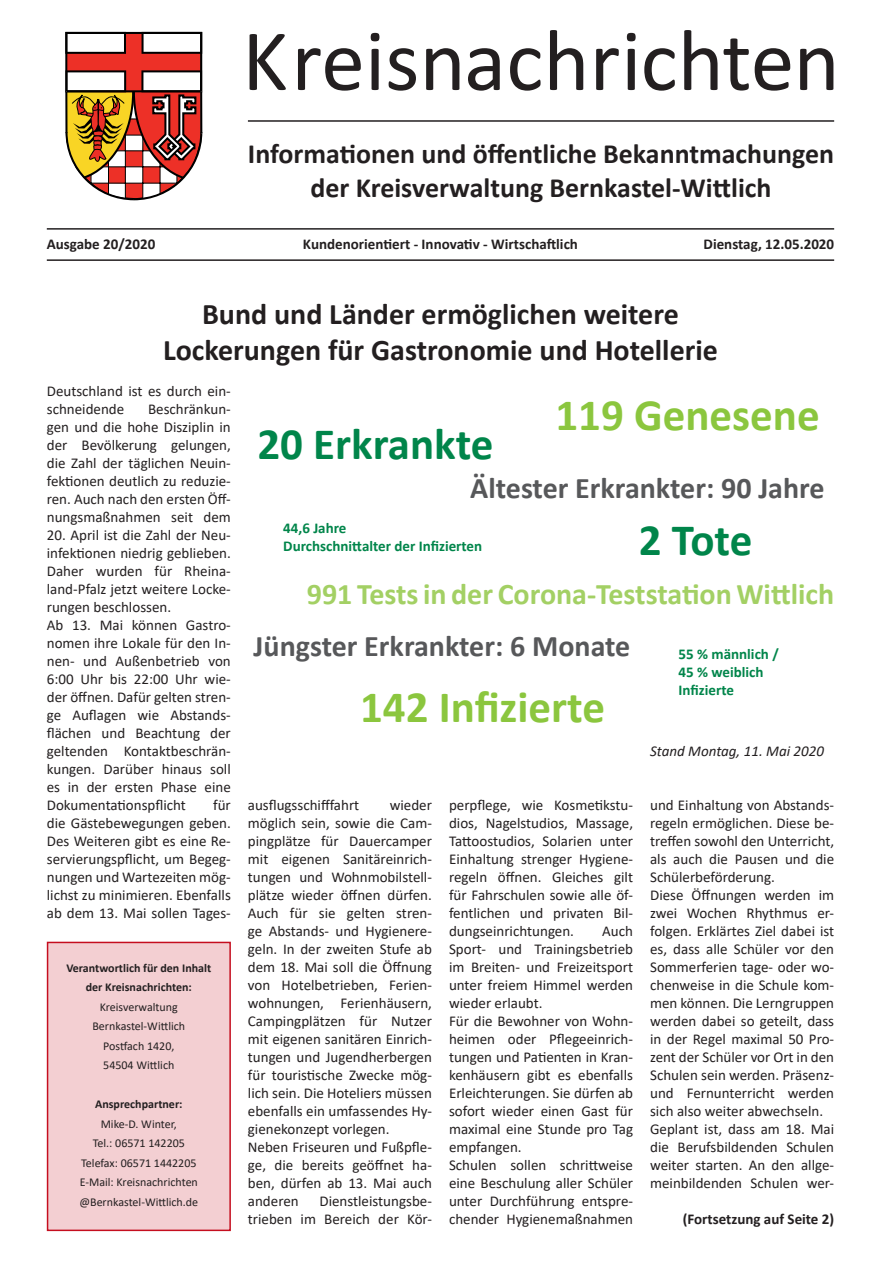
<style>
.page{position:relative;width:881px;height:1263px;background:#fff}
.page>*{position:absolute;margin:0;border:0;box-sizing:border-box;transform-origin:0 0}
.t1{font:87.9px "Calibri";color:#231f20}
.t2{font:700 45px "Calibri";color:#8bc63e}
.t3{font:700 45px "Calibri";color:#00854a}
.t4{font:700 30px/36px "Calibri";color:#231f20;text-align:center}
.t5{font:700 30px "Calibri";color:#57585a}
.t6{font:700 30px "Calibri";color:#a3d064}
.t7{font:700 27.9px/33.5px "Calibri";color:#231f20;text-align:center}
.t8{font:15px/18px "Calibri";color:#231f20}
.t9{font:700 15px "Calibri";color:#231f20}
.t10{font:700 15px/18px "Calibri";color:#00854a}
.t11{font:italic 15px "Calibri";color:#231f20}
.t12{font:12px/19.5px "Calibri";color:#231f20;text-align:center}
.t13{font:700 12px/19.5px "Calibri";color:#231f20;text-align:center}
</style>
<div class="page">
<hr style="left:47px;top:259px;width:786px;height:2px;background:#231f20">
<hr style="left:47px;top:228px;width:786px;height:2px;background:#231f20">
<svg style="left:65px;top:32px;width:137px;height:168px"></svg>
<div style="left:48px;top:942px;width:182px;height:288px;background:#f3cfd2"></div>
<div style="left:47px;top:942px;width:184px;height:289px;border:2px solid #c50e1f"></div>
<hr style="left:248px;top:120px;width:585px;height:2px;background:#231f20">
<h1 class="t1" style="left:242px;top:0;width:599px">Kreisnachrichten</h1>
<h3 class="t7" style="left:248px;top:137px;width:587px">Informationen und öffentliche Bekanntmachungen der Kreisverwaltung Bernkastel-Wittlich</h3>
<p class="t9" style="left:47px;top:234px;width:110px">Ausgabe 20/2020</p>
<p class="t9" style="left:303px;top:234px;width:276px">Kundenorientiert - Innovativ - Wirtschaftlich</p>
<p class="t9" style="left:703px;top:234px;width:132px">Dienstag, 12.05.2020</p>
<h3 class="t4" style="left:163px;top:296px;width:556px">Bund und Länder ermöglichen weitere<br>Lockerungen für Gastronomie und Hotellerie</h3>
<p class="t8" style="left:47px;top:382px;width:185px">Deutschland ist es durch ein&shy;schneidende</p>
<h2 class="t2" style="left:555px;top:384px;width:266px">119 Genesene</h2>
<p class="t8" style="left:47px;top:400px;width:185px;text-align:justify;text-indent:101px">Beschränkun&shy;gen und die hohe Disziplin in der Bevölkerung gelungen, die Zahl der täglichen Neuin&shy;fektionen deutlich zu reduzie&shy;ren. Auch nach den ersten Öff&shy;nungsmaßnahmen seit dem</p>
<p class="t8" style="left:47px;top:526px;width:185px">20. April ist die Zahl der Neu&shy;infektionen niedrig geblieben.<br>Daher wurden für Rheina&shy;land-Pfalz jetzt weitere Locke&shy;rungen beschlossen.<br>Ab 13. Mai können Gastro&shy;nomen ihre Lokale für den In&shy;nen- und Außenbetrieb von<br>6:00 Uhr bis 22:00 Uhr wie&shy;der öffnen. Dafür gelten stren&shy;ge Auflagen wie Abstands&shy;flächen und Beachtung der geltenden Kontaktbeschrän&shy;kungen. Darüber hinaus soll es in der ersten Phase eine<br>Dokumentationspflicht</p>
<h2 class="t3" style="left:257px;top:412px;width:237px">20 Erkrankte</h2>
<h3 class="t5" style="left:470px;top:467px;width:356px">Ältester Erkrankter: 90 Jahre</h3>
<p class="t10" style="left:283px;top:519px;width:200px">44,6 Jahre<br>Durchschnittalter der Infizierten</p>
<h2 class="t3" style="left:638px;top:508px;width:115px">2 Tote</h2>
<h3 class="t6" style="left:307px;top:572px;width:528px">991 Tests in der Corona-Teststation Wittlich</h3>
<h3 class="t5" style="left:253px;top:625px;width:378px">Jüngster Erkrankter: 6 Monate</h3>
<p class="t10" style="left:678px;top:644px;width:102px">55 % männlich /<br>45 % weiblich<br>Infizierte</p>
<h2 class="t2" style="left:360px;top:675px;width:246px">142 Infizierte</h2>
<p class="t11" style="left:649px;top:741px;width:175px">Stand Montag, 11. Mai 2020</p>
<p class="t8" style="left:47px;top:796px;width:185px;text-align:justify;text-indent:166px">für die Gästebewegungen geben.<br>Des Weiteren gibt es eine Re&shy;servierungspflicht, um Begeg&shy;nungen und Wartezeiten mög&shy;lichst zu minimieren. Ebenfalls ab dem 13. Mai sollen Tages-</p>
<p class="t8" style="left:248px;top:796px;width:113px">ausflugsschifffahrt</p>
<p class="t8" style="left:449px;top:796px;width:185px;text-align:justify">perpflege, wie Kosmetikstu&shy;dios, Nagelstudios, Massage, Tattoostudios, Solarien unter Einhaltung strenger Hygiene&shy;regeln öffnen. Gleiches gilt für Fahrschulen sowie alle öf&shy;fentlichen und privaten Bil&shy;dungseinrichtungen.</p>
<p class="t8" style="left:650px;top:796px;width:185px">und Einhaltung von Abstands&shy;regeln ermöglichen. Diese be&shy;treffen sowohl den Unterricht, als auch die Pausen und die<br>Schülerbeförderung.<br>Diese Öffnungen werden im zwei Wochen Rhythmus er&shy;folgen. Erklärtes Ziel dabei ist es, dass alle Schüler vor den<br>Sommerferien tage- oder wo&shy;chenweise in die Schule kom&shy;men können. Die Lerngruppen werden dabei so geteilt, dass in der Regel maximal 50 Pro&shy;zent der Schüler vor Ort in den<br>Schulen sein werden. Präsenz&shy;und Fernunterricht werden sich also weiter abwechseln.<br>Geplant ist, dass am 18. Mai die Berufsbildenden Schulen weiter starten. An den allge&shy;meinbildenden Schulen wer-</p>
<p class="t8" style="left:248px;top:796px;width:185px;text-indent:142px">wieder möglich sein, sowie die Cam&shy;pingplätze für Dauercamper mit eigenen Sanitäreinrich&shy;tungen und Wohnmobilstell&shy;plätze wieder öffnen dürfen.<br>Auch für sie gelten stren&shy;ge Abstands- und Hygienere&shy;geln. In der zweiten Stufe ab dem 18. Mai soll die Öffnung von Hotelbetrieben, Ferien&shy;wohnungen, Ferienhäusern,<br>Campingplätzen für Nutzer mit eigenen sanitären Einrich&shy;tungen und Jugendherbergen für touristische Zwecke mög&shy;lich sein. Die Hoteliers müssen ebenfalls ein umfassendes Hy&shy;gienekonzept vorlegen.<br>Neben Friseuren und Fußpfle&shy;ge, die bereits geöffnet ha&shy;ben, dürfen ab 13. Mai auch anderen</p>
<p class="t8" style="left:449px;top:922px;width:185px;text-indent:153px">Auch<br>Sport- und Trainingsbetrieb im Breiten- und Freizeitsport unter freiem Himmel werden wieder erlaubt.<br>Für die Bewohner von Wohn&shy;heimen oder Pflegeeinrich&shy;tungen und Patienten in Kran&shy;kenhäusern gibt es ebenfalls<br>Erleichterungen. Sie dürfen ab sofort wieder einen Gast für maximal eine Stunde pro Tag empfangen.<br>Schulen sollen schrittweise eine Beschulung aller Schüler unter Durchführung entspre&shy;chender Hygienemaßnahmen</p>
<p class="t13" style="left:66px;top:958px;width:146px">Verantwortlich für den Inhalt der Kreisnachrichten:</p>
<p class="t12" style="left:92px;top:997px;width:94px">Kreisverwaltung<br>Bernkastel-Wittlich<br>Postfach 1420,<br>54504 Wittlich</p>
<p class="t13" style="left:95px;top:1094px;width:89px">Ansprechpartner:</p>
<p class="t12" style="left:79px;top:1114px;width:120px">Mike-D. Winter,<br>Tel.: 06571 142205<br>Telefax: 06571 1442205<br>E-Mail: Kreisnachrichten @Bernkastel-Wittlich.de</p>
<p class="t8" style="left:248px;top:1192px;width:185px;text-align:right">Dienstleistungsbe-<br>trieben im Bereich der Kör-</p>
<p class="t9" style="left:682px;top:1208px;width:153px">(Fortsetzung auf Seite 2)</p>
</div>
